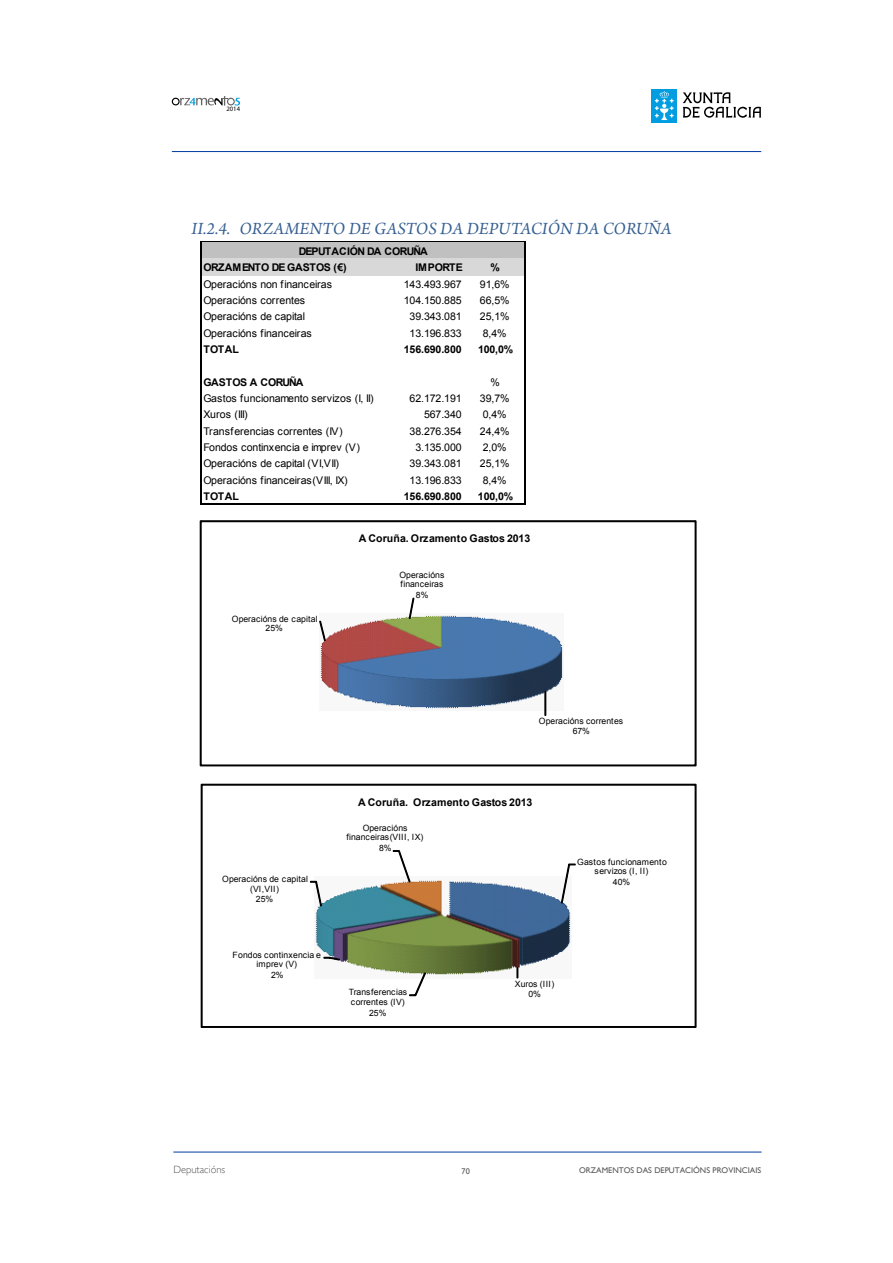
<style>
.page{position:relative;width:893px;height:1263px;background:#fff}
.page>*{position:absolute;margin:0;border:0;box-sizing:border-box;transform-origin:0 0}
.t1{font:italic 18px "Arno Pro";color:#365f91}
.t2{font:10.5px "Arial";letter-spacing:-.01em;color:#000}
.t3{font:700 10.5px "Arial";letter-spacing:-.01em;color:#000}
.t4{font:700 10.5px "Arial";letter-spacing:-.05em;color:#000}
.t5{font:700 10.5px "Arial";letter-spacing:-.04em;color:#000}
.t6{font:300 10.5px "Gill Sans";color:#58585a}
.t7{font:8.7px/9.6px "Arial";color:#000;text-align:center}
.t8{font:8.25px "Gill Sans";color:#58585a}
.t9{font:6.6px "Myriad Pro";color:#000}
</style>
<div class="page">
<svg style="left:172px;top:96px;width:68px;height:10px"></svg>
<hr style="left:173px;top:1152px;width:588px;height:1px;background:#003a9e">
<hr style="left:172px;top:151px;width:589px;height:1px;background:#003a9e">
<div style="left:651px;top:89px;width:26px;height:34px;background:#009ee0"></div>
<svg style="left:655px;top:91px;width:19px;height:29px"></svg>
<svg style="left:683px;top:92px;width:78px;height:26px"></svg>
<div style="left:201px;top:242px;width:325px;height:17px;background:#c0c0c0"></div>
<div style="left:201px;top:258px;width:325px;height:17px;background:#d8d8d8"></div>
<hr style="left:200px;top:241px;width:2px;height:264px;background:#000">
<hr style="left:524px;top:242px;width:2px;height:263px;background:#000">
<hr style="left:202px;top:241px;width:324px;height:1px;background:#000">
<hr style="left:202px;top:503px;width:324px;height:2px;background:#000">
<svg style="left:200px;top:521px;width:496px;height:245px"></svg>
<svg style="left:201px;top:784px;width:495px;height:243px"></svg>
<p class="t9" style="left:226px;top:105px;width:15px">2014</p>
<h1 class="t1" style="left:192px;top:218px;width:482px">II.2.4. ORZAMENTO DE GASTOS DA DEPUTACIÓN DA CORUÑA</h1>
<p class="t5" style="left:204px;top:261px;width:145px">ORZAMENTO DE GASTOS (€)</p>
<p class="t3" style="left:415px;top:261px;width:49px">IMPORTE</p>
<p class="t3" style="left:490px;top:261px;width:11px">%</p>
<p class="t2" style="left:204px;top:277px;width:130px">Operacións non financeiras</p>
<p class="t2" style="left:404px;top:277px;width:59px">143.493.967</p>
<p class="t2" style="left:480px;top:277px;width:31px">91,6%</p>
<p class="t2" style="left:204px;top:293px;width:103px">Operacións correntes</p>
<p class="t2" style="left:404px;top:293px;width:59px">104.150.885</p>
<p class="t2" style="left:480px;top:293px;width:31px">66,5%</p>
<p class="t2" style="left:204px;top:310px;width:103px">Operacións de capital</p>
<p class="t2" style="left:410px;top:310px;width:54px">39.343.081</p>
<p class="t2" style="left:480px;top:310px;width:31px">25,1%</p>
<p class="t2" style="left:204px;top:326px;width:110px">Operacións financeiras</p>
<p class="t2" style="left:410px;top:326px;width:54px">13.196.833</p>
<p class="t2" style="left:483px;top:326px;width:25px">8,4%</p>
<p class="t3" style="left:204px;top:342px;width:37px">TOTAL</p>
<p class="t3" style="left:404px;top:342px;width:59px">156.690.800</p>
<p class="t3" style="left:478px;top:342px;width:37px">100,0%</p>
<p class="t4" style="left:204px;top:375px;width:102px">GASTOS A CORUÑA</p>
<p class="t2" style="left:490px;top:375px;width:11px">%</p>
<p class="t2" style="left:204px;top:391px;width:172px">Gastos funcionamento servizos (I, II)</p>
<p class="t2" style="left:410px;top:391px;width:54px">62.172.191</p>
<p class="t2" style="left:480px;top:391px;width:31px">39,7%</p>
<p class="t2" style="left:204px;top:408px;width:45px">Xuros (III)</p>
<p class="t2" style="left:424px;top:408px;width:39px">567.340</p>
<p class="t2" style="left:483px;top:408px;width:25px">0,4%</p>
<p class="t2" style="left:204px;top:424px;width:141px">Transferencias correntes (IV)</p>
<p class="t2" style="left:410px;top:424px;width:54px">38.276.354</p>
<p class="t2" style="left:480px;top:424px;width:31px">24,4%</p>
<p class="t2" style="left:204px;top:440px;width:158px">Fondos continxencia e imprev (V)</p>
<p class="t2" style="left:415px;top:440px;width:48px">3.135.000</p>
<p class="t2" style="left:483px;top:440px;width:25px">2,0%</p>
<p class="t2" style="left:204px;top:457px;width:137px">Operacións de capital (VI,VII)</p>
<p class="t2" style="left:410px;top:457px;width:54px">39.343.081</p>
<p class="t2" style="left:480px;top:457px;width:31px">25,1%</p>
<p class="t2" style="left:204px;top:473px;width:146px">Operacións financeiras(VIII, IX)</p>
<p class="t2" style="left:410px;top:473px;width:54px">13.196.833</p>
<p class="t2" style="left:483px;top:473px;width:25px">8,4%</p>
<p class="t3" style="left:204px;top:489px;width:37px">TOTAL</p>
<p class="t3" style="left:404px;top:489px;width:59px">156.690.800</p>
<p class="t3" style="left:478px;top:489px;width:37px">100,0%</p>
<p class="t4" style="left:299px;top:244px;width:130px">DEPUTACIÓN DA CORUÑA</p>
<p class="t3" style="left:359px;top:532px;width:173px">A Coruña. Orzamento Gastos 2013</p>
<p class="t7" style="left:232px;top:614px;width:87px">Operacións de capital<br>25%</p>
<p class="t7" style="left:400px;top:570px;width:46px;text-align:left">Operacións financeiras</p>
<p class="t7" style="left:416px;top:590px;width:14px">8%</p>
<p class="t7" style="left:222px;top:874px;width:87px">Operacións de capital (VI,VII)</p>
<p class="t7" style="left:256px;top:894px;width:19px">25%</p>
<p class="t7" style="left:232px;top:950px;width:90px">Fondos continxencia e imprev (V)</p>
<p class="t7" style="left:271px;top:970px;width:14px">2%</p>
<p class="t7" style="left:539px;top:716px;width:86px">Operacións correntes<br>67%</p>
<p class="t3" style="left:358px;top:795px;width:176px">A Coruña. Orzamento Gastos 2013</p>
<p class="t7" style="left:346px;top:823px;width:78px">Operacións financeiras(VIII, IX)</p>
<p class="t7" style="left:379px;top:843px;width:14px">8%</p>
<p class="t7" style="left:577px;top:857px;width:91px">Gastos funcionamento servizos (I, II)</p>
<p class="t7" style="left:613px;top:877px;width:19px">40%</p>
<p class="t7" style="left:515px;top:979px;width:41px">Xuros (III)</p>
<p class="t7" style="left:349px;top:988px;width:60px">Transferencias</p>
<p class="t7" style="left:528px;top:989px;width:14px">0%</p>
<p class="t7" style="left:351px;top:997px;width:55px;line-height:10.5px">correntes (IV)<br>25%</p>
<p class="t6" style="left:173px;top:1164px;width:53px">Deputacións</p>
<p class="t8" style="left:579px;top:1165px;width:183px">ORZAMENTOS DAS DEPUTACIÓNS PROVINCIAIS</p>
<p class="t8" style="left:462px;top:1166px;width:10px">70</p>
</div>
